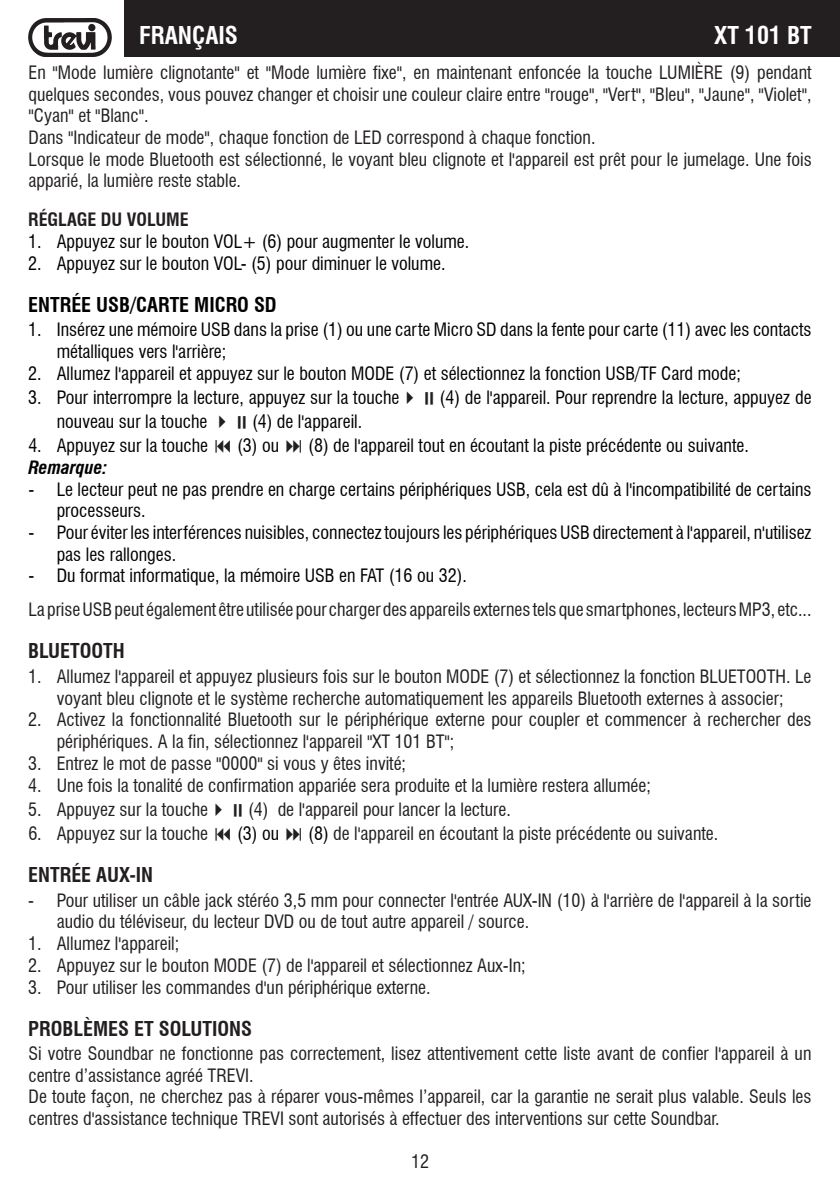
<style>
.page{position:relative;width:840px;height:1191px;background:#fff}
.page>*{position:absolute;margin:0;border:0;box-sizing:border-box;transform-origin:0 0}
.t1{font:700 condensed 24px "Swiss 721 BT";color:#fff}
.t2{font:700 condensed 20px "Swiss 721 BT";color:#231f20}
.t3{font:700 condensed 20px "Swiss 721 BT";color:#000}
.t4{font:condensed 18px/21.6px "Swiss 721 BT";color:#231f20}
.t5{font:condensed 18px/21.6px "Swiss 721 BT";color:#000}
.t6{font:700 condensed 18px "Swiss 721 BT";color:#231f20}
.t7{font:italic 700 condensed 18px "Swiss 721 BT";color:#000}
.s1{color:#231f20}
.s2{color:#000}
</style>
<div class="page">
<div style="left:125px;top:0;width:714px;height:57px;background:#231f20"></div>
<img style="left:28px;top:19px;width:84px;height:38px">
<h1 class="t1" style="left:139px;top:21px;width:100px">FRANÇAIS</h1>
<h1 class="t1" style="left:713px;top:21px;width:99px">XT 101 BT</h1>
<p class="t4" style="left:28px;top:62px;width:784px">En "Mode lumière clignotante" et "Mode lumière fixe", en maintenant enfoncée la touche LUMIÈRE (9) pendant quelques secondes, vous pouvez changer et choisir une couleur claire entre "rouge", "Vert", "Bleu", "Jaune", "Violet", "Cyan" et "Blanc".<br>Dans "Indicateur de mode", chaque fonction de LED correspond à chaque fonction.<br>Lorsque le mode Bluetooth est sélectionné, le voyant bleu clignote et l'appareil est prêt pour le jumelage. Une fois apparié, la lumière reste stable.</p>
<p class="t6" style="left:28px;top:209px;width:162px">RÉGLAGE DU VOLUME</p>
<p class="t5" style="left:28px;top:230px;width:442px">1. Appuyez sur le bouton VOL+ (6) pour augmenter le volume.</p>
<p class="t5" style="left:28px;top:252px;width:418px">2. Appuyez sur le bouton VOL- (5) pour diminuer le volume.</p>
<p class="t3" style="left:28px;top:292px;width:250px">ENTRÉE USB/CARTE MICRO SD</p>
<p class="t5" style="left:57px;top:319px;width:756px;text-indent:-28px">1. Insérez une mémoire USB dans la prise (1) ou une carte Micro SD dans la fente pour carte (11) avec les contacts métalliques vers l'arrière;</p>
<p class="t5" style="left:28px;top:362px;width:713px">2. Allumez l'appareil et appuyez sur le bouton MODE (7) et sélectionnez la fonction USB/TF Card mode;</p>
<p class="t5" style="left:57px;top:385px;width:756px;line-height:24px;text-indent:-28px">3. Pour interrompre la lecture, appuyez sur la touche<span class="s1">✔</span> (4) de l'appareil. Pour reprendre la lecture, appuyez de nouveau sur la touche <span class="s1">✔</span> (4) de l'appareil.</p>
<p class="t5" style="left:28px;top:434px;width:181px">4. Appuyez sur la touche</p>
<p class="t5" style="left:237px;top:434px;width:44px">(3) ou</p>
<p class="t5" style="left:308px;top:434px;width:442px">(8) de l'appareil tout en écoutant la piste précédente ou suivante.</p>
<p class="t7" style="left:28px;top:456px;width:80px">Remarque:</p>
<p class="t5" style="left:57px;top:478px;width:756px;text-indent:-28px">- Le lecteur peut ne pas prendre en charge certains périphériques USB, cela est dû à l'incompatibilité de certains processeurs.</p>
<p class="t5" style="left:57px;top:521px;width:756px;text-indent:-28px">- Pour éviter les interférences nuisibles, connectez toujours les périphériques USB directement à l'appareil, n'utilisez pas les rallonges.</p>
<p class="t5" style="left:28px;top:565px;width:440px">- Du format informatique, la mémoire USB en FAT (16 ou 32).</p>
<p class="t4" style="left:28px;top:599px;width:784px">La prise USB peut également être utilisée pour charger des appareils externes tels que smartphones, lecteurs MP3, etc...</p>
<p class="t2" style="left:28px;top:639px;width:98px">BLUETOOTH</p>
<p class="t4" style="left:28px;top:665px;width:784px;text-align:center">1. Allumez l'appareil et appuyez plusieurs fois sur le bouton MODE (7) et sélectionnez la fonction BLUETOOTH. Le voyant bleu clignote et le système recherche automatiquement les appareils Bluetooth externes à associer;</p>
<p class="t4" style="left:57px;top:709px;width:756px;text-indent:-28px">2. Activez la fonctionnalité Bluetooth sur le périphérique externe pour coupler et commencer à rechercher des périphériques. A la fin, sélectionnez l'appareil "XT 101 BT";</p>
<p class="t4" style="left:28px;top:752px;width:379px">3. Entrez le mot de passe "0000" si vous y êtes invité;</p>
<p class="t4" style="left:28px;top:774px;width:623px">4. Une fois la tonalité de confirmation appariée sera produite et la lumière restera allumée;</p>
<p class="t4" style="left:28px;top:798px;width:483px">5. Appuyez sur la touche✔ (4) de l'appareil pour lancer la lecture.</p>
<p class="t4" style="left:28px;top:822px;width:181px">6. Appuyez sur la touche</p>
<p class="t5" style="left:237px;top:822px;width:44px">(3) ou</p>
<p class="t4" style="left:308px;top:822px;width:411px"><span class="s2">(8)</span> de l'appareil en écoutant la piste précédente ou suivante.</p>
<p class="t2" style="left:28px;top:862px;width:126px">ENTRÉE AUX-IN</p>
<p class="t4" style="left:57px;top:889px;width:755px;text-indent:-28px">- Pour utiliser un câble jack stéréo 3,5 mm pour connecter l'entrée AUX-IN (10) à l'arrière de l'appareil à la sortie audio du téléviseur, du lecteur DVD ou de tout autre appareil / source.</p>
<p class="t4" style="left:28px;top:932px;width:152px">1. Allumez l'appareil;</p>
<p class="t4" style="left:28px;top:954px;width:498px">2. Appuyez sur le bouton MODE (7) de l'appareil et sélectionnez Aux-In;</p>
<p class="t4" style="left:28px;top:976px;width:403px">3. Pour utiliser les commandes d'un périphérique externe.</p>
<p class="t2" style="left:28px;top:1016px;width:225px">PROBLÈMES ET SOLUTIONS</p>
<p class="t4" style="left:28px;top:1042px;width:784px">Si votre Soundbar ne fonctionne pas correctement, lisez attentivement cette liste avant de confier l'appareil à un centre d’assistance agréé TREVI.<br>De toute façon, ne cherchez pas à réparer vous-mêmes l’appareil, car la garantie ne serait plus valable. Seuls les centres d'assistance technique TREVI sont autorisés à effectuer des interventions sur cette Soundbar.</p>
<p class="t4" style="left:411px;top:1150px;width:19px">12</p>
</div>
